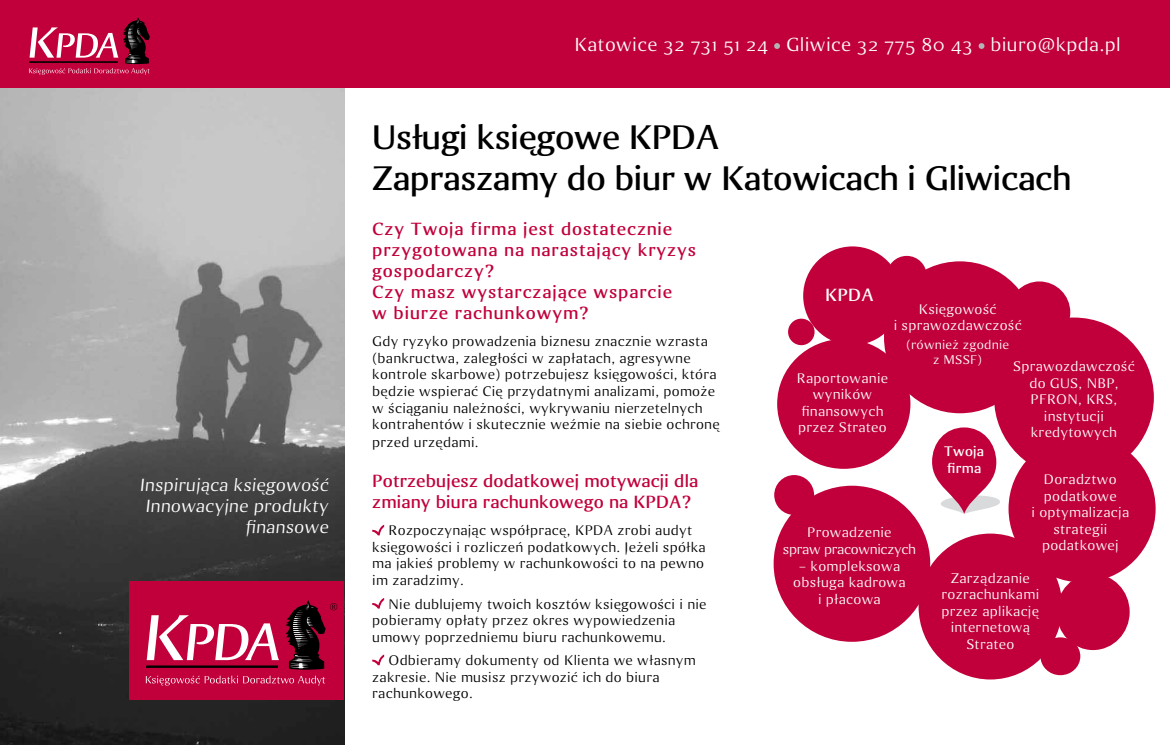
<style>
.page{position:relative;width:1170px;height:745px;background:#fff}
.page>*{position:absolute;margin:0;border:0;box-sizing:border-box;transform-origin:0 0}
.t1{font:700 33.75px/40.5px "Quaestor Sans";letter-spacing:-.01em;color:#000}
.t2{font:18.75px "Quaestor Sans";letter-spacing:.02em;color:#fff}
.t3{font:700 17.5px/21px "Quaestor Sans";letter-spacing:.05em;color:#c1003b}
.t4{font:700 17.5px/21px "Quaestor Sans";letter-spacing:.01em;color:#c1003b}
.t5{font:italic 17.5px/21px "Quaestor Sans";letter-spacing:.01em;color:#fff;text-align:right}
.t6{font:700 17.5px "Quaestor Sans";color:#fff}
.t7{font:13.75px/16.5px "Quaestor Sans";letter-spacing:.02em;color:#000}
.t8{font:13.75px/16.5px "Quaestor Sans";letter-spacing:.02em;color:#fff;text-align:center}
.t9{font:13.75px/16.5px "Quaestor Sans";letter-spacing:-.02em;color:#fff;text-align:center}
.t10{font:700 13.75px/16.5px "Quaestor Sans";letter-spacing:.02em;color:#fff}
.t11{font:12.5px/15px "Quaestor Sans";letter-spacing:.02em;color:#fff;text-align:center}
</style>
<div class="page">
<div style="left:0;top:0;width:1169px;height:88px;background:#c1003b"></div>
<svg style="left:29px;top:17px;width:121px;height:58px"></svg>
<img style="left:0;top:88px;width:344px;height:656px">
<svg style="left:372px;top:524px;width:12px;height:11px"></svg>
<svg style="left:372px;top:598px;width:12px;height:10px"></svg>
<svg style="left:372px;top:654px;width:12px;height:10px"></svg>
<div style="left:129px;top:580px;width:215px;height:119px;background:#c1003b"></div>
<svg style="left:147px;top:615px;width:132px;height:44px"></svg>
<svg style="left:146px;top:675px;width:179px;height:10px"></svg>
<hr style="left:146px;top:665px;width:132px;height:2px;background:#000">
<svg style="left:285px;top:600px;width:52px;height:69px"></svg>
<div style="left:883px;top:261px;width:152px;height:152px;background:#c1003b;border-radius:50%"></div>
<div style="left:803px;top:246px;width:98px;height:99px;background:#c1003b;border-radius:50%"></div>
<div style="left:886px;top:256px;width:40px;height:39px;background:#c1003b;border-radius:50%"></div>
<div style="left:1008px;top:281px;width:62px;height:62px;background:#c1003b;border-radius:50%"></div>
<div style="left:1056px;top:573px;width:73px;height:76px;background:#c1003b;border-radius:50%"></div>
<div style="left:788px;top:318px;width:26px;height:27px;background:#c1003b;border-radius:50%"></div>
<div style="left:1040px;top:637px;width:40px;height:37px;background:#c1003b;border-radius:50%"></div>
<div style="left:774px;top:474px;width:40px;height:40px;background:#c1003b;border-radius:50%"></div>
<div style="left:777px;top:339px;width:133px;height:129px;background:#c1003b;border-radius:50%"></div>
<div style="left:773px;top:485px;width:157px;height:156px;background:#c1003b;border-radius:50%"></div>
<svg style="left:932px;top:427px;width:68px;height:86px"></svg>
<div style="left:918px;top:533px;width:144px;height:146px;background:#c1003b;border-radius:50%"></div>
<div style="left:1008px;top:435px;width:147px;height:147px;background:#c1003b;border-radius:50%"></div>
<div style="left:993px;top:317px;width:160px;height:160px;background:#c1003b;border-radius:50%"></div>
<svg style="left:774px;top:43px;width:6px;height:6px"></svg>
<svg style="left:978px;top:43px;width:6px;height:6px"></svg>
<p class="t5" style="left:139px;top:474px;width:190px">Inspirująca księgowość<br>Innowacyjne produkty finansowe</p>
<h2 class="t2" style="left:574px;top:32px;width:548px">Katowice 32 731 51 24 Gliwice 32 775 80 43 biuro@kpda.pl</h2>
<h1 class="t1" style="left:372px;top:117px;width:700px">Usługi księgowe KPDA<br>Zapraszamy do biur w Katowicach i Gliwicach</h1>
<p class="t3" style="left:372px;top:218px;width:325px">Czy Twoja firma jest dostatecznie przygotowana na narastający kryzys gospodarczy?<br>Czy masz wystarczające wsparcie<br>w biurze rachunkowym?</p>
<p class="t7" style="left:372px;top:333px;width:349px">Gdy ryzyko prowadzenia biznesu znacznie wzrasta (bankructwa, zaległości w zapłatach, agresywne kontrole skarbowe) potrzebujesz księgowości, która będzie wspierać Cię przydatnymi analizami, pomoże w ściąganiu należności, wykrywaniu nierzetelnych kontrahentów i skutecznie weźmie na siebie ochronę</p>
<p class="t7" style="left:372px;top:433px;width:108px">przed urzędami.</p>
<p class="t4" style="left:372px;top:470px;width:327px">Potrzebujesz dodatkowej motywacji dla zmiany biura rachunkowego na KPDA?</p>
<p class="t7" style="left:372px;top:522px;width:335px;text-indent:16px">Rozpoczynając współpracę, KPDA zrobi audyt księgowości i rozliczeń podatkowych. Jeżeli spółka ma jakieś problemy w rachunkowości to na pewno im zaradzimy.</p>
<p class="t7" style="left:372px;top:595px;width:336px;text-indent:16px">Nie dublujemy twoich kosztów księgowości i nie pobieramy opłaty przez okres wypowiedzenia umowy poprzedniemu biuru rachunkowemu.</p>
<p class="t7" style="left:372px;top:651px;width:325px;text-indent:16px">Odbieramy dokumenty od Klienta we własnym zakresie. Nie musisz przywozić ich do biura rachunkowego.</p>
<p class="t6" style="left:825px;top:283px;width:50px">KPDA</p>
<p class="t8" style="left:893px;top:300px;width:129px">Księgowość<br>i sprawozdawczość</p>
<p class="t11" style="left:906px;top:336px;width:104px">(również zgodnie z MSSF)</p>
<p class="t8" style="left:1013px;top:358px;width:123px">Sprawozdawczość do GUS, NBP,<br>PFRON, KRS, instytucji kredytowych</p>
<p class="t8" style="left:796px;top:369px;width:93px">Raportowanie wyników finansowych przez Strateo</p>
<p class="t9" style="left:782px;top:524px;width:135px">Prowadzenie<br>spraw pracowniczych</p>
<p class="t8" style="left:793px;top:557px;width:114px">– kompleksowa obsługa kadrowa i płacowa</p>
<p class="t10" style="left:944px;top:443px;width:41px">Twoja firma</p>
<p class="t8" style="left:1031px;top:471px;width:99px">Doradztwo podatkowe<br>i optymalizacja strategii podatkowej</p>
<p class="t8" style="left:941px;top:569px;width:99px">Zarządzanie rozrachunkami przez aplikację internetową<br>Strateo</p>
</div>
